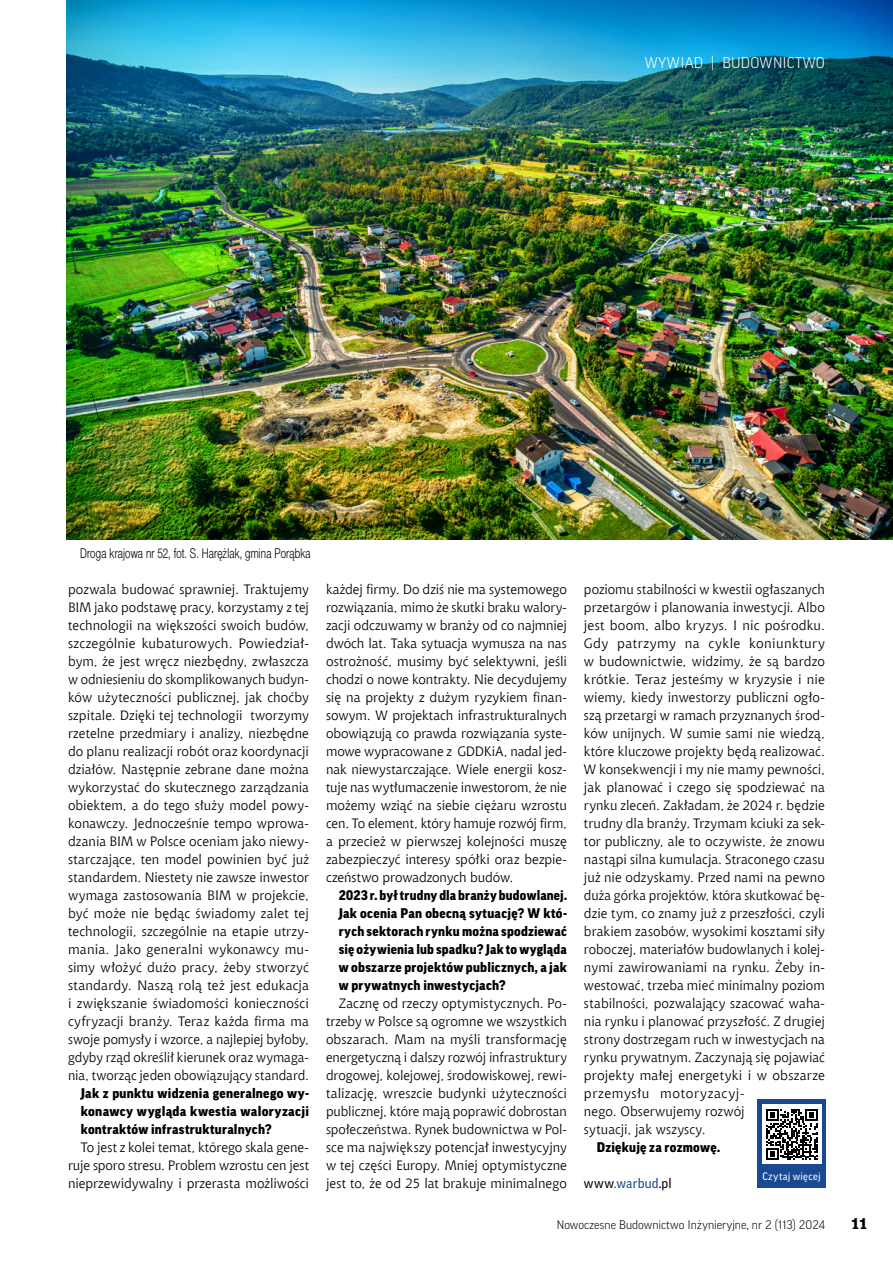
<style>
.page{position:relative;width:893px;height:1263px;background:#fff}
.page>*{position:absolute;margin:0;border:0;box-sizing:border-box;transform-origin:0 0}
.t1{font:300 15px "Good Pro";letter-spacing:.01em;color:#fff}
.t2{font:900 15px "Good Pro";color:#000}
.text_podstawowy{font:13.5px/18px "Chianti EU";letter-spacing:.005em;color:#000;text-align:justify}
.pytania{font:900 13.5px/18px "Good Pro";letter-spacing:.02em;color:#000;text-align:justify}
.podpos_zdjecia_2{font:13.5px "Switzer Cnd EFN Light";letter-spacing:.015em;color:#000;scale:.9 1}
.opis_artykulu{font:13.5px "Good Pro";letter-spacing:.015em;color:#194a91}
.t3{font:300 12px "Good Pro";color:#000}
.opis_artykulu-2{font:10.5px "Good Pro";letter-spacing:.02em;color:#fff}
.s1{color:#000}
</style>
<div class="page">
<img style="left:66px;top:0;width:827px;height:540px">
<div style="left:757px;top:1099px;width:69px;height:89px;background:#194a91"></div>
<div style="left:762px;top:1105px;width:60px;height:59px;background:#fff"></div>
<svg style="left:766px;top:1109px;width:51px;height:51px"></svg>
<p class="t1" style="left:644px;top:54px;width:182px">WYWIAD | BUDOWNICTWO</p>
<p class="podpos_zdjecia_2" style="left:80px;top:545px;width:258px">Droga krajowa nr 52, fot. S. Harężlak, gmina Porąbka</p>
<p class="text_podstawowy" style="left:68px;top:580px;width:242px">pozwala budować sprawniej. Traktujemy BIM jako podstawę pracy, korzystamy z tej technologii na większości swoich budów, szczególnie kubaturowych. Powiedział&shy;bym, że jest wręcz niezbędny, zwłaszcza w odniesieniu do skomplikowanych budyn&shy;ków użyteczności publicznej, jak choćby szpitale. Dzięki tej technologii tworzymy rzetelne przedmiary i analizy, niezbędne do planu realizacji robót oraz koordynacji działów. Następnie zebrane dane można wykorzystać do skutecznego zarządzania obiektem, a do tego służy model powy&shy;konawczy. Jednocześnie tempo wprowa&shy;dzania BIM w Polsce oceniam jako niewy&shy;starczające, ten model powinien być już standardem. Niestety nie zawsze inwestor wymaga zastosowania BIM w projekcie, być może nie będąc świadomy zalet tej technologii, szczególnie na etapie utrzy&shy;mania. Jako generalni wykonawcy mu&shy;simy włożyć dużo pracy, żeby stworzyć standardy. Naszą rolą też jest edukacja i zwiększanie świadomości konieczności cyfryzacji branży. Teraz każda firma ma swoje pomysły i wzorce, a najlepiej byłoby, gdyby rząd określił kierunek oraz wymaga&shy;nia, tworząc jeden obowiązujący standard.</p>
<p class="pytania" style="left:81px;top:1084px;width:230px">Jak z punktu widzenia generalnego wy&shy;konawcy wygląda kwestia waloryzacji kontraktów infrastrukturalnych?</p>
<p class="text_podstawowy" style="left:68px;top:1138px;width:242px;text-indent:13px">To jest z kolei temat, którego skala gene&shy;ruje sporo stresu. Problem wzrostu cen jest nieprzewidywalny i przerasta możliwości</p>
<p class="text_podstawowy" style="left:326px;top:580px;width:242px">każdej firmy. Do dziś nie ma systemowego rozwiązania, mimo że skutki braku walory&shy;zacji odczuwamy w branży od co najmniej dwóch lat. Taka sytuacja wymusza na nas ostrożność, musimy być selektywni, jeśli chodzi o nowe kontrakty. Nie decydujemy się na projekty z dużym ryzykiem finan&shy;sowym. W projektach infrastrukturalnych obowiązują co prawda rozwiązania syste&shy;mowe wypracowane z GDDKiA, nadal jed&shy;nak niewystarczające. Wiele energii kosz&shy;tuje nas wytłumaczenie inwestorom, że nie możemy wziąć na siebie ciężaru wzrostu cen. To element, który hamuje rozwój firm, a przecież w pierwszej kolejności muszę zabezpieczyć interesy spółki oraz bezpie&shy;czeństwo prowadzonych budów.</p>
<p class="pytania" style="left:339px;top:886px;width:230px">2023 r. był trudny dla branży budowlanej.<br>Jak ocenia Pan obecną sytuację? W któ&shy;rych sektorach rynku można spodziewać się ożywienia lub spadku? Jak to wygląda w obszarze projektów publicznych, a jak w prywatnych inwestycjach?</p>
<p class="text_podstawowy" style="left:326px;top:994px;width:242px;text-indent:13px">Zacznę od rzeczy optymistycznych. Po&shy;trzeby w Polsce są ogromne we wszystkich obszarach. Mam na myśli transformację energetyczną i dalszy rozwój infrastruktury drogowej, kolejowej, środowiskowej, rewi&shy;talizację, wreszcie budynki użyteczności publicznej, które mają poprawić dobrostan społeczeństwa. Rynek budownictwa w Pol&shy;sce ma największy potencjał inwestycyjny w tej części Europy. Mniej optymistyczne jest to, że od 25 lat brakuje minimalnego</p>
<p class="text_podstawowy" style="left:584px;top:580px;width:242px;text-align:left">poziomu stabilności w kwestii ogłaszanych przetargów i planowania inwestycji. Albo jest boom, albo kryzys. I nic pośrodku.<br>Gdy patrzymy na cykle koniunktury w budownictwie, widzimy, że są bardzo krótkie. Teraz jesteśmy w kryzysie i nie wiemy, kiedy inwestorzy publiczni ogło&shy;szą przetargi w ramach przyznanych środ&shy;ków unijnych. W sumie sami nie wiedzą, które kluczowe projekty będą realizować.<br>W konsekwencji i my nie mamy pewności, jak planować i czego się spodziewać na rynku zleceń. Zakładam, że 2024 r. będzie trudny dla branży. Trzymam kciuki za sek&shy;tor publiczny, ale to oczywiste, że znowu nastąpi silna kumulacja. Straconego czasu już nie odzyskamy. Przed nami na pewno duża górka projektów, która skutkować bę&shy;dzie tym, co znamy już z przeszłości, czyli brakiem zasobów, wysokimi kosztami siły roboczej, materiałów budowlanych i kolej&shy;nymi zawirowaniami na rynku. Żeby in&shy;westować, trzeba mieć minimalny poziom stabilności, pozwalający szacować waha&shy;nia rynku i planować przyszłość. Z drugiej strony dostrzegam ruch w inwestycjach na rynku prywatnym. Zaczynają się pojawiać projekty małej energetyki i w obszarze przemysłu motoryzacyj-<br>nego. Obserwujemy rozwój<br>sytuacji, jak wszyscy.</p>
<p class="pytania" style="left:597px;top:1138px;width:125px">Dziękuję za rozmowę.</p>
<p class="opis_artykulu" style="left:584px;top:1175px;width:89px"><span class="s1">www</span>.warbud<span class="s1">.pl</span></p>
<p class="opis_artykulu-2" style="left:762px;top:1171px;width:60px">Czytaj więcej</p>
<p class="t3" style="left:557px;top:1218px;width:270px">Nowoczesne Budownictwo Inżynieryjne, nr 2 (113) 2024</p>
<p class="t2" style="left:851px;top:1215px;width:17px">11</p>
</div>
